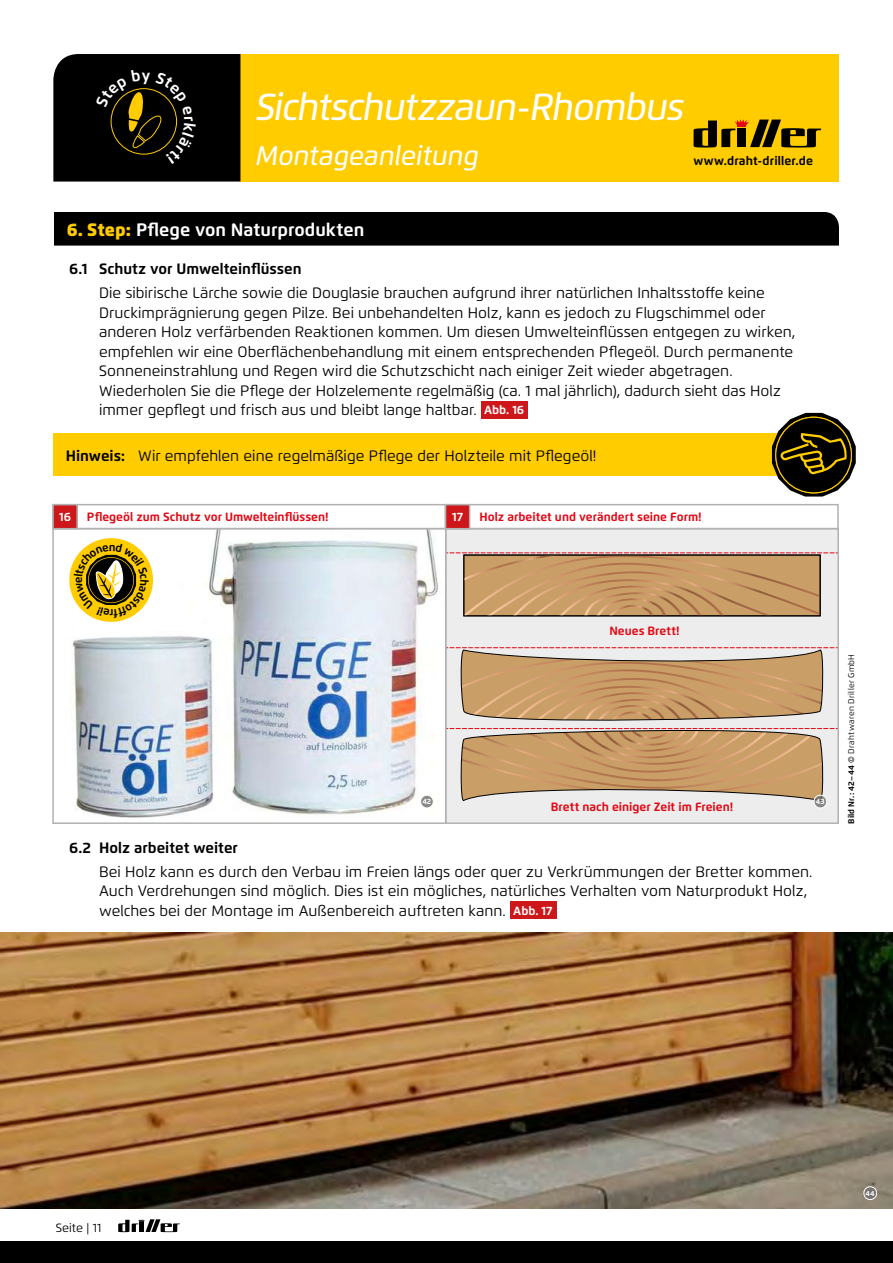
<style>
.page{position:relative;width:893px;height:1263px;background:#fff}
.page>*{position:absolute;margin:0;border:0;box-sizing:border-box;transform-origin:0 0}
.t1{font:italic 500 37.5px "Flexo";letter-spacing:-.025em;color:#fff}
.t2{font:italic 500 27px "Flexo";letter-spacing:-.005em;color:#fff}
.t3{font:700 18px "Flexo";color:#fff}
.t4{font:15px/19.5px "Flexo";color:#000}
.t5{font:700 15px "Flexo";color:#000}
.t6{font:700 12.15px "Flexo";letter-spacing:.01em;color:#000}
.t7{font:700 12px "Flexo";color:#e30613}
.t8{font:12px "Flexo";letter-spacing:.01em;color:#000}
.t9{font:700 12px "Flexo";color:#fff}
.t10{font:8.25px "Flexo";letter-spacing:.035em;color:#000}
.t11{font:700 7.5px "Flexo";color:#fff}
.s1{font-weight:900;color:#fc0}
.s2{font-weight:700;font-size:12px;color:#fff}
.s3{font-weight:700}
.s4{font-weight:500;font-style:italic}
</style>
<div class="page">
<div style="left:0;top:1241px;width:893px;height:22px;background:#000"></div>
<div style="left:240px;top:54px;width:599px;height:128px;background:#fc0"></div>
<svg style="left:693px;top:119px;width:128px;height:29px"></svg>
<svg style="left:118px;top:1219px;width:62px;height:13px"></svg>
<img style="left:0;top:932px;width:893px;height:277px">
<svg style="left:863px;top:1186px;width:14px;height:14px"></svg>
<div style="left:446px;top:529px;width:392px;height:294px;background:#ededed"></div>
<svg style="left:448px;top:552px;width:388px;height:64px;background:#c49a6e"></svg>
<div style="left:445px;top:528px;width:394px;height:296px;border:2px solid #b3b2b2"></div>
<div style="left:54px;top:212px;width:785px;height:34px;background:#000"></div>
<div style="left:481px;top:401px;width:47px;height:17px;background:#cd171a"></div>
<div style="left:510px;top:901px;width:47px;height:18px;background:#cd171a"></div>
<svg style="left:446px;top:647px;width:392px;height:162px"></svg>
<img style="left:69px;top:531px;width:370px;height:287px">
<div style="left:52px;top:528px;width:394px;height:296px;border:2px solid #b3b2b2"></div>
<svg style="left:420px;top:794px;width:14px;height:15px"></svg>
<div style="left:53px;top:433px;width:768px;height:43px;background:#fc0"></div>
<svg style="left:772px;top:413px;width:84px;height:84px"></svg>
<div style="left:69px;top:538px;width:84px;height:84px;background:#fc0;border-radius:50%"></div>
<div style="left:52px;top:504px;width:394px;height:25px;border:2px solid #b3b2b2"></div>
<div style="left:53px;top:505px;width:24px;height:24px;background:#cd171a"></div>
<div style="left:52px;top:504px;width:26px;height:25px;border:2px solid #b3b2b2"></div>
<div style="left:445px;top:504px;width:394px;height:25px;border:2px solid #b3b2b2"></div>
<div style="left:446px;top:505px;width:24px;height:24px;background:#cd171a"></div>
<div style="left:445px;top:504px;width:25px;height:25px;border:2px solid #b3b2b2"></div>
<div style="left:53px;top:54px;width:187px;height:128px;background:#000"></div>
<svg style="left:74px;top:543px;width:75px;height:75px"></svg>
<h1 class="t1" style="left:255px;top:84px;width:430px">Sichtschutzzaun-Rhombus</h1>
<h2 class="t2" style="left:255px;top:139px;width:225px">Montageanleitung</h2>
<p class="t6" style="left:693px;top:153px;width:121px">www.draht-driller.de</p>
<p class="t3" style="left:67px;top:219px;width:299px"><span class="s1">6. Step:</span> Pflege von Naturprodukten</p>
<p class="t5" style="left:69px;top:260px;width:234px">6.1 Schutz vor Umwelteinflüssen</p>
<p class="t4" style="left:99px;top:283px;width:698px">Die sibirische Lärche sowie die Douglasie brauchen aufgrund ihrer natürlichen Inhaltsstoffe keine Druckimprägnierung gegen Pilze. Bei unbehandelten Holz, kann es jedoch zu Flugschimmel oder anderen Holz verfärbenden Reaktionen kommen. Um diesen Umwelteinflüssen entgegen zu wirken, empfehlen wir eine Oberflächenbehandlung mit einem entsprechenden Pflegeöl. Durch permanente Sonneneinstrahlung und Regen wird die Schutzschicht nach einiger Zeit wieder abgetragen.<br>Wiederholen Sie die Pflege der Holzelemente regelmäßig (ca. 1 mal jährlich), dadurch sieht das Holz immer gepflegt und frisch aus und bleibt lange haltbar. <span class="s2">Abb. 16</span></p>
<p class="t4" style="left:66px;top:446px;width:532px"><span class="s3">Hinweis:</span> Wir empfehlen eine regelmäßige Pflege der Holzteile mit Pflegeöl!</p>
<p class="t9" style="left:59px;top:510px;width:13px">16</p>
<p class="t7" style="left:87px;top:510px;width:243px">Pflegeöl zum Schutz vor Umwelteinflüssen!</p>
<p class="t9" style="left:452px;top:510px;width:12px">17</p>
<p class="t7" style="left:479px;top:510px;width:224px">Holz arbeitet und verändert seine Form!</p>
<p class="t7" style="left:609px;top:623px;width:72px">Neues Brett!</p>
<p class="t11" style="left:422px;top:797px;width:10px">42</p>
<p class="t11" style="left:816px;top:797px;width:10px">43</p>
<p class="t7" style="left:551px;top:799px;width:184px">Brett nach einiger Zeit im Freien!</p>
<p class="t5" style="left:69px;top:838px;width:170px">6.2 Holz arbeitet weiter</p>
<p class="t4" style="left:99px;top:861px;width:715px">Bei Holz kann es durch den Verbau im Freien längs oder quer zu Verkrümmungen der Bretter kommen.<br>Auch Verdrehungen sind möglich. Dies ist ein mögliches, natürliches Verhalten vom Naturprodukt Holz, welches bei der Montage im Außenbereich auftreten kann. <span class="s2">Abb. 17</span></p>
<p class="t10" style="left:846px;top:824px;width:171px;rotate:-90deg"><span class="s3">Bild Nr.: 42–44</span> <span class="s4">©</span> Drahtwaren Driller GmbH</p>
<p class="t8" style="left:56px;top:1220px;width:47px">Seite | 11</p>
<p class="t11" style="left:865px;top:1188px;width:11px">44</p>
</div>
